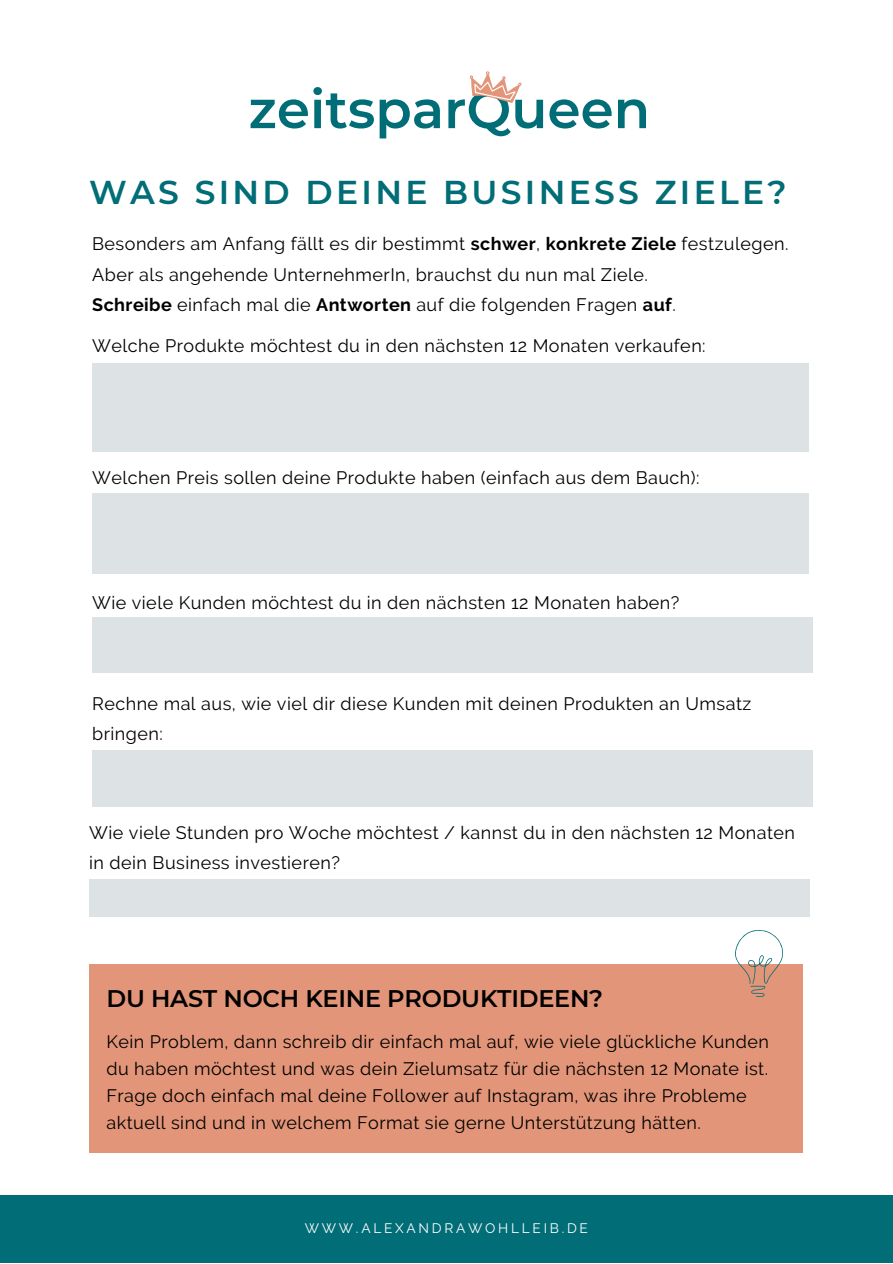
<style>
.page{position:relative;width:893px;height:1264px;background:#fff}
.page>*{position:absolute;margin:0;border:0;box-sizing:border-box;transform-origin:0 0}
.t1{font:600 53.25px "Montserrat";color:#006d77}
.t2{font:600 33px "Montserrat";letter-spacing:.1em;color:#006d77}
.t3{font:600 24px "Montserrat";letter-spacing:-.01em;color:#000}
.t4{font:18px/30.3px "Raleway";letter-spacing:.025em;color:#000}
.t5{font:13.65px "Raleway";letter-spacing:.2em;color:#fff}
.s1{font-weight:700}
</style>
<div class="page">
<div style="left:0;top:1195px;width:892px;height:67px;background:#006d77"></div>
<svg style="left:470px;top:71px;width:52px;height:32px"></svg>
<div style="left:89px;top:963px;width:713px;height:189px;background:#e29578"></div>
<div style="left:92px;top:363px;width:716px;height:88px;background:#dde3e4"></div>
<div style="left:92px;top:493px;width:716px;height:81px;background:#dde3e4"></div>
<div style="left:92px;top:617px;width:720px;height:55px;background:#dde3e4"></div>
<div style="left:92px;top:750px;width:720px;height:56px;background:#dde3e4"></div>
<div style="left:89px;top:879px;width:720px;height:37px;background:#dde3e4"></div>
<svg style="left:735px;top:929px;width:48px;height:68px"></svg>
<h1 class="t1" style="left:248px;top:71px;width:403px">zeitsparQueen</h1>
<h2 class="t2" style="left:89px;top:169px;width:699px">WAS SIND DEINE BUSINESS ZIELE?</h2>
<p class="t4" style="left:92px;top:228px;width:697px">Besonders am Anfang fällt es dir bestimmt <span class="s1">schwer</span>, <span class="s1">konkrete Ziele</span> festzulegen.<br>Aber als angehende UnternehmerIn, brauchst du nun mal Ziele.<br><span class="s1">Schreibe</span> einfach mal die <span class="s1">Antworten</span> auf die folgenden Fragen <span class="s1">auf</span>.</p>
<p class="t4" style="left:92px;top:331px;width:615px">Welche Produkte möchtest du in den nächsten 12 Monaten verkaufen:</p>
<p class="t4" style="left:92px;top:462px;width:608px">Welchen Preis sollen deine Produkte haben (einfach aus dem Bauch):</p>
<p class="t4" style="left:92px;top:587px;width:588px">Wie viele Kunden möchtest du in den nächsten 12 Monaten haben?</p>
<p class="t4" style="left:92px;top:688px;width:660px">Rechne mal aus, wie viel dir diese Kunden mit deinen Produkten an Umsatz bringen:</p>
<p class="t4" style="left:89px;top:817px;width:707px">Wie viele Stunden pro Woche möchtest / kannst du in den nächsten 12 Monaten in dein Business investieren?</p>
<h3 class="t3" style="left:106px;top:981px;width:498px">DU HAST NOCH KEINE PRODUKTIDEEN?</h3>
<p class="t4" style="left:106px;top:1028px;width:664px;line-height:27px">Kein Problem, dann schreib dir einfach mal auf, wie viele glückliche Kunden du haben möchtest und was dein Zielumsatz für die nächsten 12 Monate ist.<br>Frage doch einfach mal deine Follower auf Instagram, was ihre Probleme aktuell sind und in welchem Format sie gerne Unterstützung hätten.</p>
<p class="t5" style="left:305px;top:1220px;width:285px">WWW.ALEXANDRAWOHLLEIB.DE</p>
</div>
